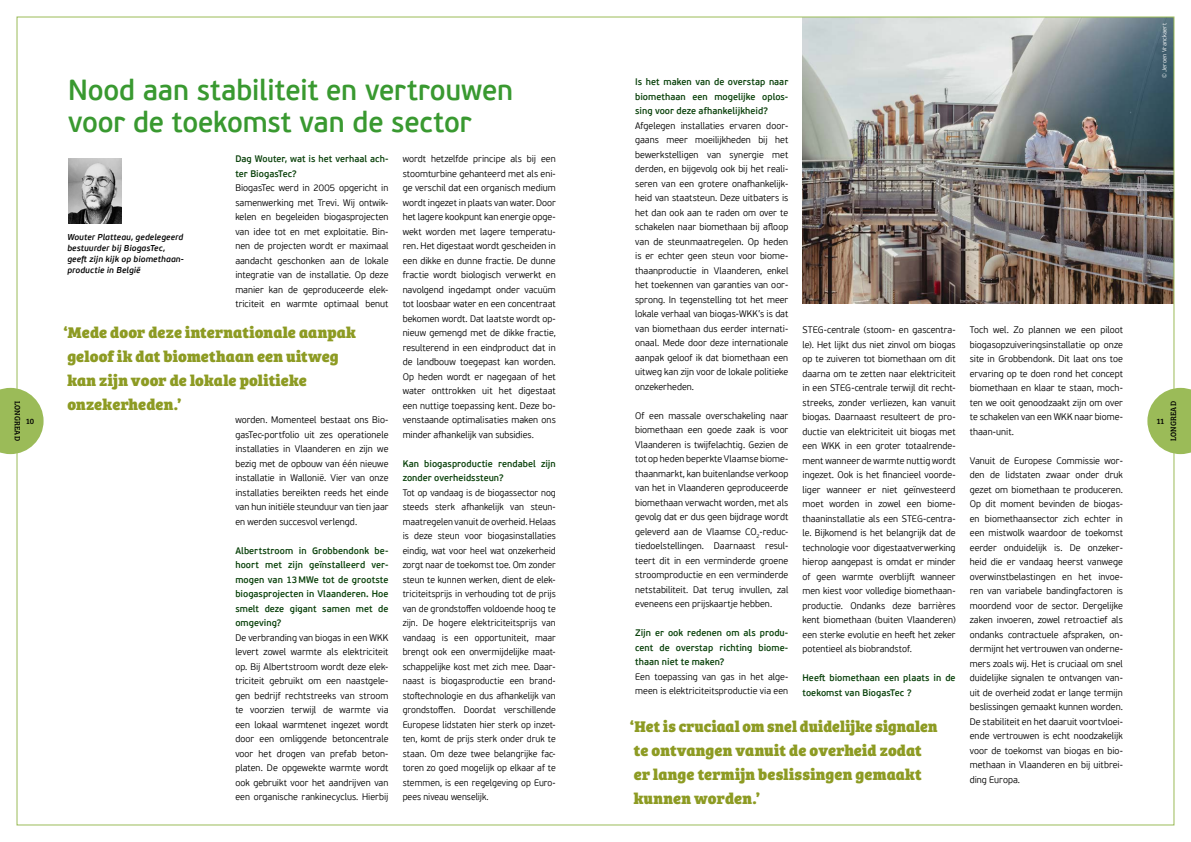
<style>
.page{position:relative;width:1191px;height:842px;background:#fff}
.page>*{position:absolute;margin:0;border:0;box-sizing:border-box;transform-origin:0 0}
.t1{font:600 29px/32px "PF Beau Sans Pro";letter-spacing:-.005em;color:#399930;scale:.95 1}
.t2{font:16px/24px "Bree Serif Eb";letter-spacing:.01em;color:#8d9b23}
.t3{font:300 9.5px/14.5px "PF Beau Sans Pro";color:#000;text-align:justify;scale:.95 1}
.t4{font:300 9.5px/14.5px "PF Beau Sans Pro";color:#000;text-align:justify;scale:.93 1}
.t5{font:600 9.5px/14.5px "PF Beau Sans Pro";letter-spacing:.005em;color:#0b420c;scale:.95 1}
.t6{font:italic 600 8.5px/11px "PF Beau Sans Pro";letter-spacing:.01em;color:#000}
.t7{font:8px "Bree Serif";letter-spacing:.01em;color:#000;scale:.95 1}
.t8{font:8px "Bree Serif";letter-spacing:.01em;color:#000}
.t9{font:300 6px "PF Beau Sans Pro";letter-spacing:.02em;color:#fff;scale:.95 1}
</style>
<div class="page">
<img style="left:802px;top:19px;width:370px;height:284px">
<img style="left:68px;top:158px;width:53px;height:66px">
<svg style="left:1147px;top:388px;width:44px;height:66px"></svg>
<svg style="left:0;top:388px;width:44px;height:66px"></svg>
<p class="t9" style="left:1161px;top:78px;width:59px;rotate:-90deg">© Jeroen Vranckaert</p>
<p class="t5" style="left:635px;top:75px;width:163px;text-align:justify">Is het maken van de overstap naar biomethaan een mogelijke oplos&shy;sing voor deze afhankelijkheid?</p>
<p class="t3" style="left:635px;top:118px;width:163px">Afgelegen installaties ervaren door&shy;gaans meer moeilijkheden bij het bewerkstelligen van synergie met derden, en bijgevolg ook bij het reali&shy;seren van een grotere onafhankelijk&shy;heid van staatsteun. Deze uitbaters is het dan ook aan te raden om over te schakelen naar biomethaan bij afloop van de steunmaatregelen. Op heden is er echter geen steun voor biome&shy;thaanproductie in Vlaanderen, enkel het toekennen van garanties van oor&shy;sprong. In tegenstelling tot het meer lokale verhaal van biogas-WKK’s is dat van biomethaan dus eerder internati&shy;onaal. Mede door deze internationale aanpak geloof ik dat biomethaan een uitweg kan zijn voor de lokale politieke onzekerheden.</p>
<p class="t3" style="left:635px;top:408px;width:163px">Of een massale overschakeling naar biomethaan een goede zaak is voor Vlaanderen is twijfelachtig. Gezien de tot op heden beperkte Vlaamse biome&shy;thaanmarkt, kan buitenlandse verkoop van het in Vlaanderen geproduceerde biomethaan verwacht worden, met als gevolg dat er dus geen bijdrage wordt geleverd aan de Vlaamse CO<sub>2</sub>-reduc&shy;tiedoelstellingen. Daarnaast resul&shy;teert dit in een verminderde groene stroomproductie en een verminderde netstabiliteit. Dat terug invullen, zal eveneens een prijskaartje hebben.</p>
<p class="t5" style="left:635px;top:626px;width:163px;text-align:justify">Zijn er ook redenen om als produ&shy;cent de overstap richting biome&shy;thaan niet te maken?</p>
<p class="t3" style="left:635px;top:669px;width:163px">Een toepassing van gas in het alge&shy;meen is elektriciteitsproductie via een</p>
<h1 class="t1" style="left:68px;top:74px;width:470px">Nood aan stabiliteit en vertrouwen voor de toekomst van de sector</h1>
<p class="t5" style="left:235px;top:152px;width:163px">Dag Wouter, wat is het verhaal ach&shy;ter BiogasTec?</p>
<p class="t3" style="left:235px;top:181px;width:163px">BiogasTec werd in 2005 opgericht in samenwerking met Trevi. Wij ontwik&shy;kelen en begeleiden biogasprojecten van idee tot en met exploitatie. Bin&shy;nen de projecten wordt er maximaal aandacht geschonken aan de lokale integratie van de installatie. Op deze manier kan de geproduceerde elek&shy;triciteit en warmte optimaal benut</p>
<p class="t3" style="left:403px;top:152px;width:163px">wordt hetzelfde principe als bij een stoomturbine gehanteerd met als eni&shy;ge verschil dat een organisch medium wordt ingezet in plaats van water. Door het lagere kookpunt kan energie opge&shy;wekt worden met lagere temperatu&shy;ren. Het digestaat wordt gescheiden in een dikke en dunne fractie. De dunne fractie wordt biologisch verwerkt en navolgend ingedampt onder vacuüm tot loosbaar water en een concentraat bekomen wordt. Dat laatste wordt op&shy;nieuw gemengd met de dikke fractie, resulterend in een eindproduct dat in de landbouw toegepast kan worden.<br>Op heden wordt er nagegaan of het water onttrokken uit het digestaat een nuttige toepassing kent. Deze bo&shy;venstaande optimalisaties maken ons minder afhankelijk van subsidies.</p>
<p class="t5" style="left:403px;top:456px;width:163px">Kan biogasproductie rendabel zijn zonder overheidssteun?</p>
<p class="t4" style="left:403px;top:485px;width:166px">Tot op vandaag is de biogassector nog steeds sterk afhankelijk van steun&shy;maatregelen vanuit de overheid. Helaas is deze steun voor biogasinstallaties eindig, wat voor heel wat onzekerheid zorgt naar de toekomst toe. Om zonder steun te kunnen werken, dient de elek&shy;triciteitsprijs in verhouding tot de prijs van de grondstoffen voldoende hoog te zijn. De hogere elektriciteitsprijs van vandaag is een opportuniteit, maar brengt ook een onvermijdelijke maat&shy;schappelijke kost met zich mee. Daar&shy;naast is biogasproductie een brand&shy;stoftechnologie en dus afhankelijk van grondstoffen. Doordat verschillende Europese lidstaten hier sterk op inzet&shy;ten, komt de prijs sterk onder druk te staan. Om deze twee belangrijke fac&shy;toren zo goed mogelijk op elkaar af te stemmen, is een regelgeving op Euro&shy;pees niveau wenselijk.</p>
<p class="t6" style="left:67px;top:232px;width:118px">Wouter Platteau, gedelegeerd bestuurder bij BiogasTec, geeft zijn kijk op biomethaan&shy;productie in België</p>
<h2 class="t2" style="left:63px;top:319px;width:294px">‘Mede door deze internationale aanpak geloof ik dat biomethaan een uitweg kan zijn voor de lokale politieke onzekerheden.’</h2>
<p class="t3" style="left:802px;top:323px;width:163px">STEG-centrale (stoom- en gascentra&shy;le). Het lijkt dus niet zinvol om biogas op te zuiveren tot biomethaan om dit daarna om te zetten naar elektriciteit in een STEG-centrale terwijl dit recht&shy;streeks, zonder verliezen, kan vanuit biogas. Daarnaast resulteert de pro&shy;ductie van elektriciteit uit biogas met een WKK in een groter totaalrende&shy;ment wanneer de warmte nuttig wordt ingezet. Ook is het financieel voorde&shy;liger wanneer er niet geïnvesteerd moet worden in zowel een biome&shy;thaaninstallatie als een STEG-centra&shy;le. Bijkomend is het belangrijk dat de technologie voor digestaatverwerking hierop aangepast is omdat er minder of geen warmte overblijft wanneer men kiest voor volledige biomethaan&shy;productie. Ondanks deze barrières kent biomethaan (buiten Vlaanderen) een sterke evolutie en heeft het zeker potentieel als biobrandstof.</p>
<p class="t5" style="left:802px;top:671px;width:163px">Heeft biomethaan een plaats in de toekomst van BiogasTec ?</p>
<p class="t3" style="left:969px;top:323px;width:163px">Toch wel. Zo plannen we een piloot biogasopzuiveringsinstallatie op onze site in Grobbendonk. Dit laat ons toe ervaring op te doen rond het concept biomethaan en klaar te staan, moch&shy;ten we ooit genoodzaakt zijn om over te schakelen van een WKK naar biome&shy;thaan-unit.</p>
<p class="t3" style="left:969px;top:453px;width:163px">Vanuit de Europese Commissie wor&shy;den de lidstaten zwaar onder druk gezet om biomethaan te produceren.<br>Op dit moment bevinden de biogas&shy;en biomethaansector zich echter in een mistwolk waardoor de toekomst eerder onduidelijk is. De onzeker&shy;heid die er vandaag heerst vanwege overwinstbelastingen en het invoe&shy;ren van variabele bandingfactoren is moordend voor de sector. Dergelijke zaken invoeren, zowel retroactief als ondanks contractuele afspraken, on&shy;dermijnt het vertrouwen van onderne&shy;mers zoals wij. Het is cruciaal om snel duidelijke signalen te ontvangen van&shy;uit de overheid zodat er lange termijn beslissingen gemaakt kunnen worden.<br>De stabiliteit en het daaruit voortvloei&shy;ende vertrouwen is echt noodzakelijk voor de toekomst van biogas en bio&shy;methaan in Vlaanderen en bij uitbrei&shy;ding Europa.</p>
<p class="t7" style="left:24px;top:401px;width:43px;rotate:90deg">LONGREAD</p>
<p class="t7" style="left:1167px;top:441px;width:43px;rotate:-90deg">LONGREAD</p>
<p class="t3" style="left:235px;top:413px;width:163px">worden. Momenteel bestaat ons Bio&shy;gasTec-portfolio uit zes operationele installaties in Vlaanderen en zijn we bezig met de opbouw van één nieuwe installatie in Wallonië. Vier van onze installaties bereikten reeds het einde van hun initiële steunduur van tien jaar en werden succesvol verlengd.</p>
<p class="t5" style="left:235px;top:543px;width:163px;text-align:justify">Albertstroom in Grobbendonk be&shy;hoort met zijn geïnstalleerd ver&shy;mogen van 13MWe tot de grootste biogasprojecten in Vlaanderen. Hoe smelt deze gigant samen met de omgeving?</p>
<p class="t3" style="left:235px;top:630px;width:163px">De verbranding van biogas in een WKK levert zowel warmte als elektriciteit op. Bij Albertstroom wordt deze elek&shy;triciteit gebruikt om een naastgele&shy;gen bedrijf rechtstreeks van stroom te voorzien terwijl de warmte via een lokaal warmtenet ingezet wordt door een omliggende betoncentrale voor het drogen van prefab beton&shy;platen. De opgewekte warmte wordt ook gebruikt voor het aandrijven van een organische rankinecyclus. Hierbij</p>
<p class="t8" style="left:26px;top:415px;width:9px">10</p>
<p class="t8" style="left:1157px;top:415px;width:9px">11</p>
<h2 class="t2" style="left:629px;top:713px;width:309px">‘Het is cruciaal om snel duidelijke signalen te ontvangen vanuit de overheid zodat er lange termijn beslissingen gemaakt kunnen worden.’</h2>
</div>
